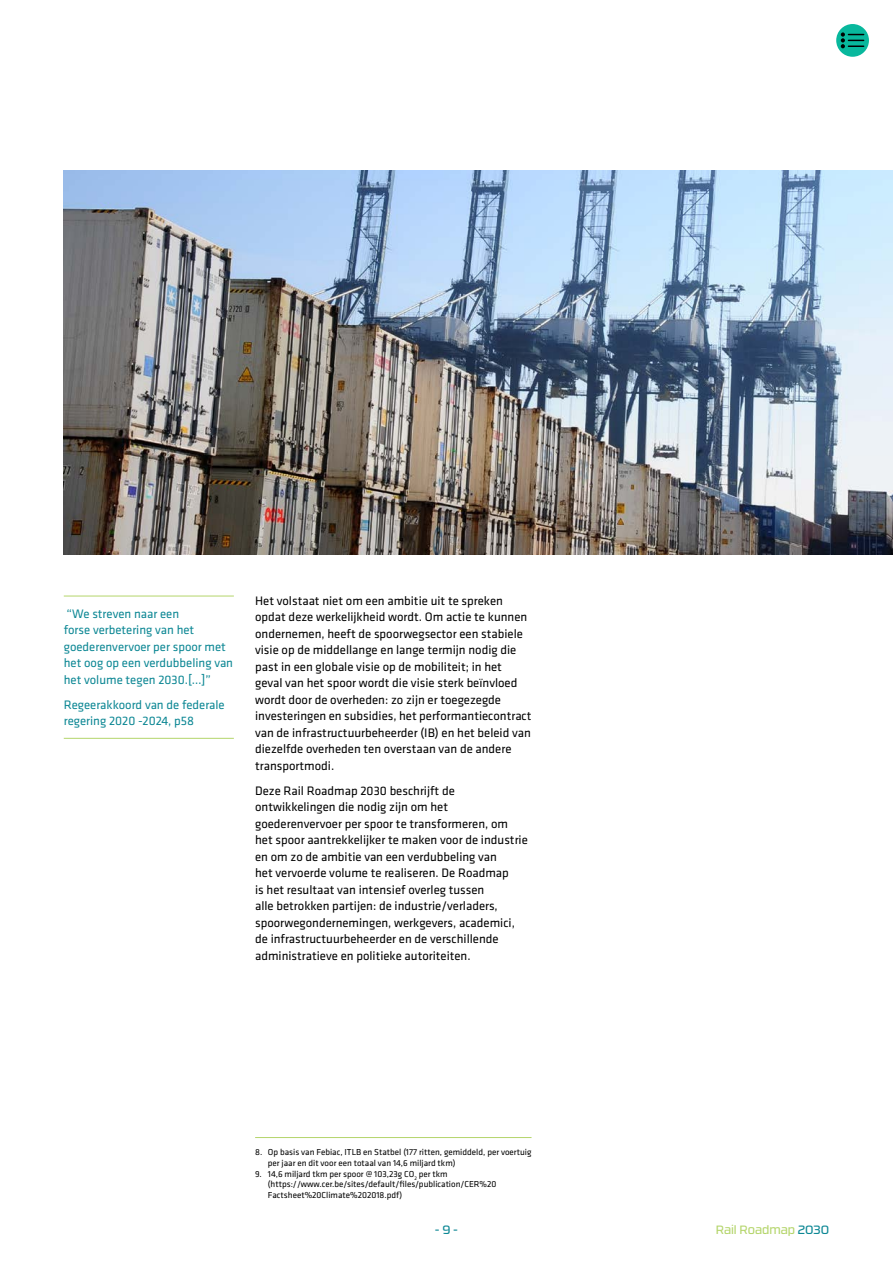
<style>
.page{position:relative;width:893px;height:1263px;background:#fff}
.page>*{position:absolute;margin:0;border:0;box-sizing:border-box;transform-origin:0 0}
.t1{font:12.75px/16.5px "Klavika";color:#000}
.t2{font:12.75px/16.5px "Klavika";color:#0c8794}
.t3{font:12px "RB No 3.1";color:#b4d56b}
.t4{font:12px "RB No 3.1";color:#0c8794}
.t5{font:9px/10.8px "Klavika";color:#000}
.s1{color:#0c8794}
</style>
<div class="page">
<hr style="left:64px;top:596px;width:170px;height:1px;background:#b4d56b">
<hr style="left:64px;top:738px;width:170px;height:1px;background:#b4d56b">
<img style="left:64px;top:170px;width:829px;height:384px">
<hr style="left:255px;top:1137px;width:276px;height:1px;background:#b4d56b">
<div style="left:836px;top:24px;width:33px;height:33px;background:#08b89d;border-radius:50%"></div>
<svg style="left:841px;top:32px;width:23px;height:16px"></svg>
<p class="t2" style="left:64px;top:605px;width:171px">“We streven naar een<br>forse verbetering van het goederenvervoer per spoor met het oog op een verdubbeling van het volume tegen 2030. […]”</p>
<p class="t2" style="left:64px;top:696px;width:162px">Regeerakkoord van de federale regering 2020 -2024, p58</p>
<p class="t1" style="left:255px;top:593px;width:278px">Het volstaat niet om een ambitie uit te spreken opdat deze werkelijkheid wordt. Om actie te kunnen ondernemen, heeft de spoorwegsector een stabiele visie op de middellange en lange termijn nodig die past in een globale visie op de mobiliteit; in het geval van het spoor wordt die visie sterk beïnvloed wordt door de overheden: zo zijn er toegezegde investeringen en subsidies, het performantiecontract van de infrastructuurbeheerder (IB) en het beleid van diezelfde overheden ten overstaan van de andere transportmodi.</p>
<p class="t1" style="left:255px;top:783px;width:274px">Deze Rail Roadmap 2030 beschrijft de ontwikkelingen die nodig zijn om het goederenvervoer per spoor te transformeren, om het spoor aantrekkelijker te maken voor de industrie en om zo de ambitie van een verdubbeling van<br>het vervoerde volume te realiseren. De Roadmap<br>is het resultaat van intensief overleg tussen<br>alle betrokken partijen: de industrie/verladers, spoorwegondernemingen, werkgevers, academici, de infrastructuurbeheerder en de verschillende administratieve en politieke autoriteiten.</p>
<p class="t5" style="left:268px;top:1147px;width:265px;text-indent:-13px">8. Op basis van Febiac, ITLB en Statbel (177 ritten, gemiddeld, per voertuig per jaar en dit voor een totaal van 14,6 miljard tkm)</p>
<p class="t5" style="left:268px;top:1168px;width:230px;text-indent:-13px">9. 14,6 miljard tkm per spoor @ 103,23g CO<sub>2</sub> per tkm (https://www.cer. be/sites/default/files/publication/CER%20<br>Factsheet%20Climate%202018. pdf)</p>
<p class="t4" style="left:435px;top:1220px;width:25px">- 9 -</p>
<p class="t3" style="left:716px;top:1220px;width:115px">Rail Roadmap <span class="s1">2030</span></p>
</div>
